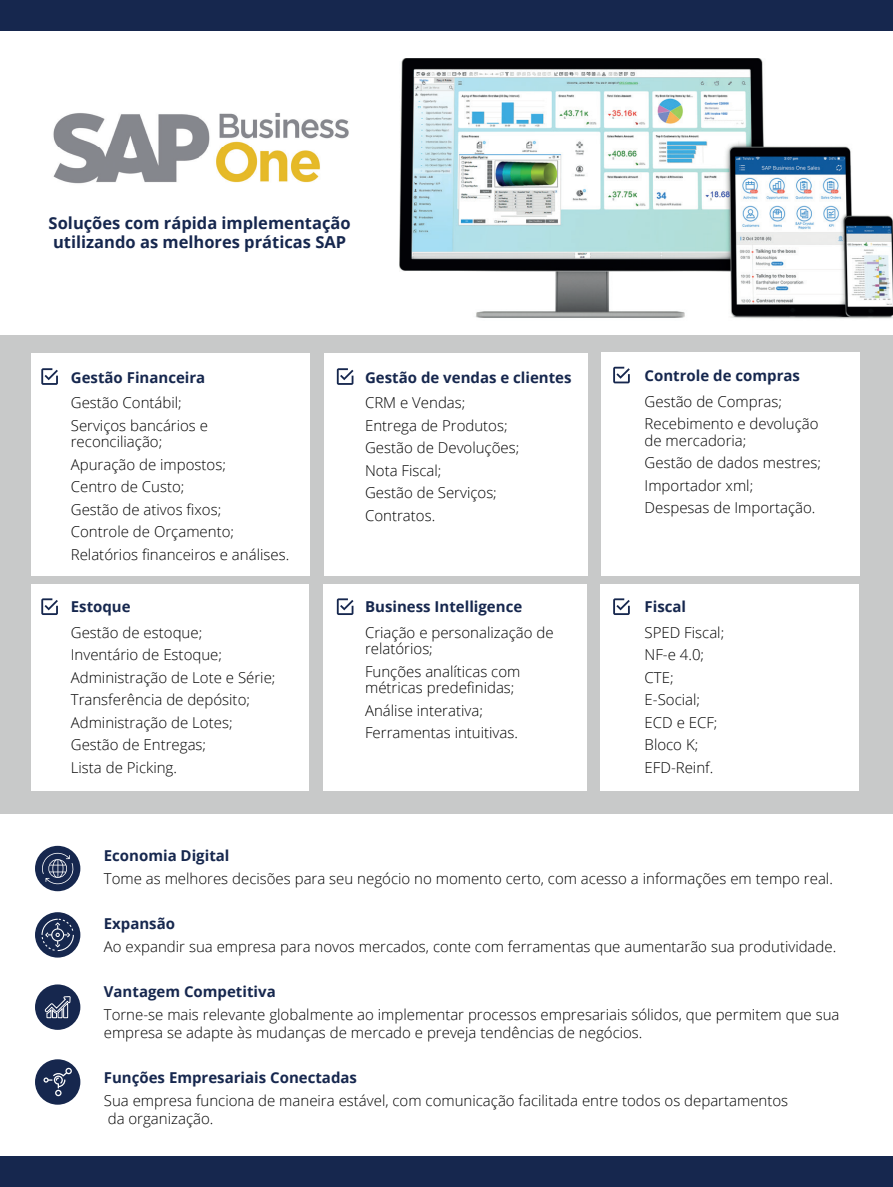
<style>
.page{position:relative;width:893px;height:1187px;background:#fff}
.page>*{position:absolute;margin:0;border:0;box-sizing:border-box;transform-origin:0 0}
.t1{font:700 16.5px/19.5px "Open Sans";color:#16274e}
.t2{font:300 15px/22.5px "Open Sans";color:#000001}
.t3{font:700 15px "Open Sans";color:#16274e}
</style>
<div class="page">
<div style="left:35px;top:912px;width:45px;height:45px;background:#16274e;border-radius:50%"></div>
<div style="left:35px;top:984px;width:45px;height:45px;background:#16274e;border-radius:50%"></div>
<div style="left:35px;top:1059px;width:45px;height:45px;background:#16274e;border-radius:50%"></div>
<div style="left:35px;top:845px;width:45px;height:46px;background:#16274e;border-radius:50%"></div>
<div style="left:0;top:335px;width:893px;height:479px;background:#c8c9c9"></div>
<div style="left:0;top:0;width:893px;height:30px;background:#16274e"></div>
<div style="left:0;top:1156px;width:893px;height:30px;background:#16274e"></div>
<div style="left:31px;top:353px;width:278px;height:222px;background:#fff"></div>
<div style="left:324px;top:353px;width:264px;height:222px;background:#fff"></div>
<div style="left:323px;top:584px;width:264px;height:206px;background:#fff"></div>
<div style="left:601px;top:353px;width:259px;height:223px;background:#fff"></div>
<div style="left:600px;top:584px;width:258px;height:206px;background:#fff"></div>
<div style="left:31px;top:584px;width:277px;height:206px;background:#fff"></div>
<img style="left:53px;top:113px;width:296px;height:71px">
<img style="left:399px;top:58px;width:494px;height:261px">
<svg style="left:613px;top:367px;width:17px;height:16px"></svg>
<svg style="left:613px;top:598px;width:17px;height:17px"></svg>
<svg style="left:337px;top:368px;width:16px;height:17px"></svg>
<svg style="left:337px;top:598px;width:16px;height:17px"></svg>
<svg style="left:41px;top:368px;width:17px;height:17px"></svg>
<svg style="left:41px;top:598px;width:17px;height:17px"></svg>
<svg style="left:42px;top:852px;width:32px;height:32px"></svg>
<svg style="left:42px;top:918px;width:32px;height:33px"></svg>
<svg style="left:44px;top:996px;width:27px;height:22px"></svg>
<svg style="left:43px;top:1067px;width:29px;height:29px"></svg>
<p class="t1" style="left:49px;top:213px;width:303px">Soluções com rápida implementação utilizando as melhores práticas SAP</p>
<p class="t3" style="left:71px;top:366px;width:136px">Gestão Financeira</p>
<p class="t2" style="left:71px;top:391px;width:139px">Gestão Contábil;<br>Serviços bancários e</p>
<p class="t2" style="left:71px;top:430px;width:220px">reconciliação;<br>Apuração de impostos;<br>Centro de Custo;<br>Gestão de ativos fixos;<br>Controle de Orçamento;<br>Relatórios financeiros e análises.</p>
<p class="t3" style="left:71px;top:596px;width:61px">Estoque</p>
<p class="t2" style="left:71px;top:620px;width:206px">Gestão de estoque;<br>Inventário de Estoque;<br>Administração de Lote e Série;<br>Transferência de depósito;<br>Administração de Lotes;<br>Gestão de Entregas;<br>Lista de Picking.</p>
<p class="t3" style="left:365px;top:366px;width:208px">Gestão de vendas e clientes</p>
<p class="t2" style="left:365px;top:391px;width:156px">CRM e Vendas;<br>Entrega de Produtos;<br>Gestão de Devoluções;<br>Nota Fiscal;<br>Gestão de Serviços;<br>Contratos.</p>
<p class="t3" style="left:365px;top:596px;width:159px">Business Intelligence</p>
<p class="t2" style="left:365px;top:623px;width:190px;line-height:16.5px">Criação e personalização de relatórios;</p>
<p class="t2" style="left:365px;top:662px;width:157px;line-height:16.5px">Funções analíticas com métricas predefinidas;</p>
<p class="t2" style="left:365px;top:698px;width:154px">Análise interativa;<br>Ferramentas intuitivas.</p>
<p class="t3" style="left:645px;top:365px;width:157px">Controle de compras</p>
<p class="t2" style="left:645px;top:389px;width:175px">Gestão de Compras;<br>Recebimento e devolução</p>
<p class="t2" style="left:645px;top:428px;width:178px">de mercadoria;<br>Gestão de dados mestres;<br>Importador xml;<br>Despesas de Importação.</p>
<p class="t3" style="left:645px;top:596px;width:43px">Fiscal</p>
<p class="t2" style="left:645px;top:620px;width:81px">SPED Fiscal;<br>NF-e 4.0;<br>CTE;<br>E-Social;<br>ECD e ECF;<br>Bloco K;<br>EFD-Reinf.</p>
<p class="t3" style="left:104px;top:845px;width:127px">Economia Digital</p>
<p class="t2" style="left:104px;top:866px;width:731px">Tome as melhores decisões para seu negócio no momento certo, com acesso a informações em tempo real.</p>
<p class="t3" style="left:104px;top:913px;width:73px">Expansão</p>
<p class="t2" style="left:104px;top:934px;width:734px">Ao expandir sua empresa para novos mercados, conte com ferramentas que aumentarão sua produtividade.</p>
<p class="t3" style="left:104px;top:981px;width:173px">Vantagem Competitiva</p>
<p class="t2" style="left:104px;top:1004px;width:737px;line-height:18px">Torne-se mais relevante globalmente ao implementar processos empresariais sólidos, que permitem que sua empresa se adapte às mudanças de mercado e preveja tendências de negócios.</p>
<p class="t3" style="left:104px;top:1067px;width:255px">Funções Empresariais Conectadas</p>
<p class="t2" style="left:104px;top:1090px;width:686px;line-height:18px">Sua empresa funciona de maneira estável, com comunicação facilitada entre todos os departamentos da organização.</p>
</div>
